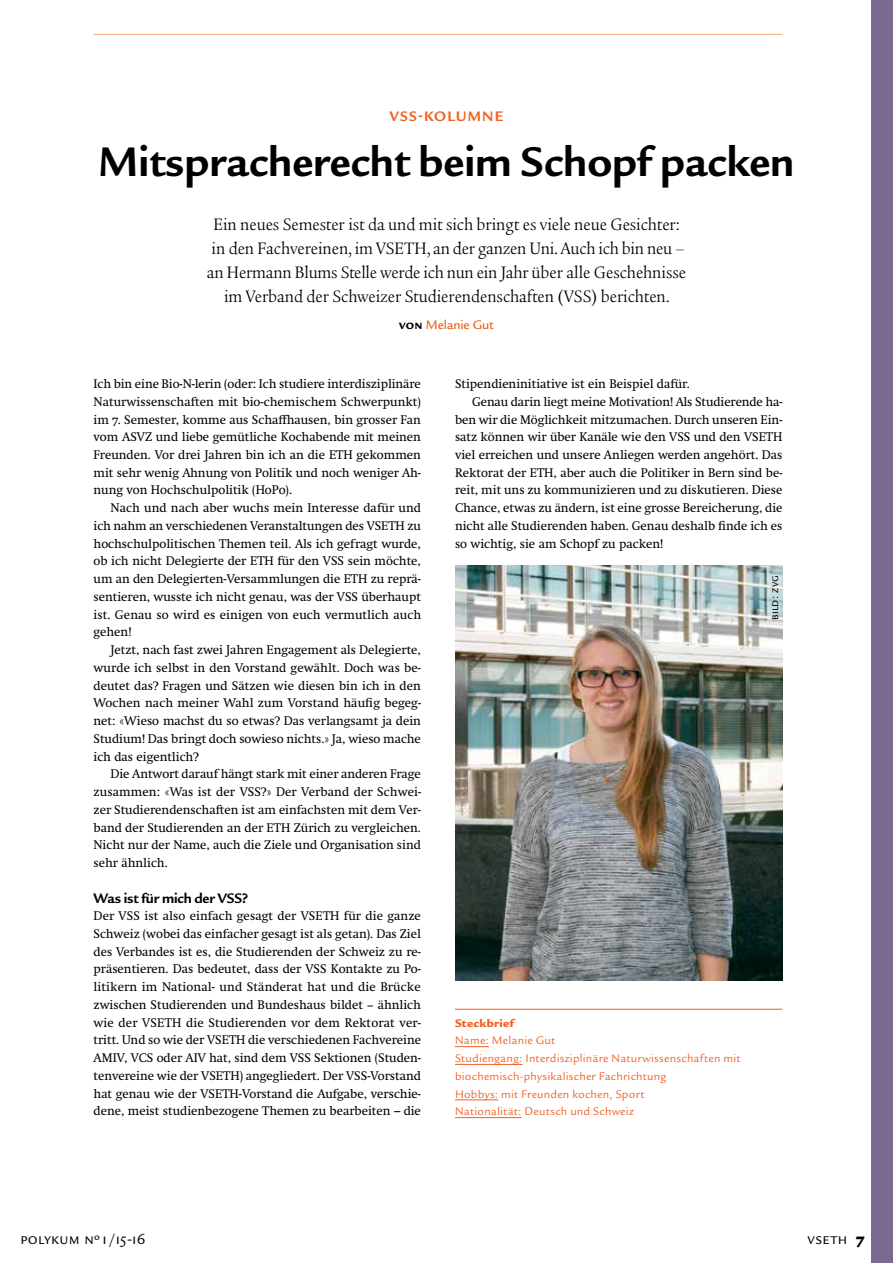
<style>
.page{position:relative;width:893px;height:1263px;background:#fff}
.page>*{position:absolute;margin:0;border:0;box-sizing:border-box;transform-origin:0 0}
.t1{font:700 45px "Legacy Sans ITC Std";color:#000}
.t2{font:condensed 18px/24px "Legacy Serif ITC Std";color:#000;text-align:center;scale:1.1 1}
.t3{font:16.5px "Legacy Sans ITC Std";letter-spacing:.025em;color:#000}
.t4{font:700 15px "Legacy Sans ITC Std";letter-spacing:-.01em;color:#000}
.t5{font:700 15px "Legacy Sans ITC Std";color:#f16122}
.t6{font:500 13.5px "Legacy Sans ITC Std";letter-spacing:-.01em;color:#f16122}
.t7{font:12.75px/17.7px "Swift Neue LT Pro";color:#000;text-align:justify}
.t8{font:12px/17.7px "Legacy Sans ITC Std";letter-spacing:.02em;color:#f16122}
.t9{font:900 12px "Legacy Sans ITC Std";letter-spacing:.025em;color:#f16122}
.t10{font:12px "Legacy Sans ITC Std";color:#000}
.s1{font-weight:700;color:#000}
.s2{font-family:"Legacy Sans ITC Std";font-weight:700}
.s3{font-weight:900}
</style>
<div class="page">
<hr style="left:455px;top:1009px;width:327px;height:1px;background:#f16122">
<hr style="left:455px;top:1046px;width:34px;height:1px;background:#f16122">
<hr style="left:455px;top:1064px;width:68px;height:1px;background:#f16122">
<hr style="left:455px;top:1099px;width:43px;height:1px;background:#f16122">
<hr style="left:455px;top:1117px;width:67px;height:1px;background:#f16122">
<hr style="left:94px;top:34px;width:688px;height:1px;background:#f9ac81">
<div style="left:872px;top:0;width:21px;height:1263px;background:#7c6992"></div>
<img style="left:455px;top:565px;width:327px;height:416px">
<p class="t5" style="left:390px;top:107px;width:114px">VSS-Kolumne</p>
<h1 class="t1" style="left:98px;top:136px;width:697px">Mitspracherecht beim Schopf packen</h1>
<p class="t2" style="left:207px;top:213px;width:437px">Ein neues Semester ist da und mit sich bringt es viele neue Gesichter: in den Fachvereinen, im VSETH, an der ganzen Uni. Auch ich bin neu – an Hermann Blums Stelle werde ich nun ein Jahr über alle Geschehnisse im Verband der Schweizer Studierendenschaften (VSS) berichten.</p>
<p class="t6" style="left:399px;top:317px;width:96px"><span class="s1">von</span> Melanie Gut</p>
<p class="t7" style="left:94px;top:375px;width:329px">Ich bin eine Bio-N-lerin (oder: Ich studiere interdisziplinäre Naturwissenschaften mit bio-chemischem Schwerpunkt) im 7. Semester, komme aus Schaffhausen, bin grosser Fan vom ASVZ und liebe gemütliche Kochabende mit meinen Freunden. Vor drei Jahren bin ich an die ETH gekommen mit sehr wenig Ahnung von Politik und noch weniger Ah&shy;nung von Hochschulpolitik (HoPo).</p>
<p class="t7" style="left:94px;top:499px;width:329px;text-indent:17px">Nach und nach aber wuchs mein Interesse dafür und ich nahm an verschiedenen Veranstaltungen des VSETH zu hochschulpolitischen Themen teil. Als ich gefragt wurde, ob ich nicht Delegierte der ETH für den VSS sein möchte, um an den Delegierten-Versammlungen die ETH zu reprä&shy;sentieren, wusste ich nicht genau, was der VSS überhaupt ist. Genau so wird es einigen von euch vermutlich auch gehen!</p>
<p class="t7" style="left:94px;top:641px;width:329px;text-indent:17px">Jetzt, nach fast zwei Jahren Engagement als Delegierte, wurde ich selbst in den Vorstand gewählt. Doch was be&shy;deutet das? Fragen und Sätzen wie diesen bin ich in den Wochen nach meiner Wahl zum Vorstand häufig begeg&shy;net: «Wieso machst du so etwas? Das verlangsamt ja dein Studium! Das bringt doch sowieso nichts.» Ja, wieso mache ich das eigentlich?</p>
<p class="t7" style="left:94px;top:765px;width:329px;text-indent:17px">Die Antwort darauf hängt stark mit einer anderen Frage zusammen: «Was ist der VSS?» Der Verband der Schwei&shy;zer Studierendenschaften ist am einfachsten mit dem Ver&shy;band der Studierenden an der ETH Zürich zu vergleichen.<br>Nicht nur der Name, auch die Ziele und Organisation sind sehr ähnlich.</p>
<p class="t4" style="left:94px;top:889px;width:156px">Was ist für mich der VSS?</p>
<p class="t7" style="left:94px;top:907px;width:329px">Der VSS ist also einfach gesagt der VSETH für die ganze Schweiz (wobei das einfacher gesagt ist als getan). Das Ziel des Verbandes ist es, die Studierenden der Schweiz zu re&shy;präsentieren. Das bedeutet, dass der VSS Kontakte zu Po&shy;litikern im National- und Ständerat hat und die Brücke zwischen Studierenden und Bundeshaus bildet <span class="s2">–</span> ähnlich wie der VSETH die Studierenden vor dem Rektorat ver&shy;tritt. Und so wie der VSETH die verschiedenen Fachvereine AMIV, VCS oder AIV hat, sind dem VSS Sektionen (Studen&shy;tenvereine wie der VSETH) angegliedert. Der VSS-Vorstand hat genau wie der VSETH-Vorstand die Aufgabe, verschie&shy;dene, meist studienbezogene Themen zu bearbeiten – die</p>
<p class="t7" style="left:455px;top:375px;width:236px">Stipendieninitiative ist ein Beispiel dafür.</p>
<p class="t7" style="left:472px;top:393px;width:312px">Genau darin liegt meine Motivation! Als Studierende ha-</p>
<p class="t7" style="left:455px;top:410px;width:329px">ben wir die Möglichkeit mitzumachen. Durch unseren Ein-</p>
<p class="t7" style="left:455px;top:428px;width:329px">satz können wir über Kanäle wie den VSS und den VSETH</p>
<p class="t7" style="left:455px;top:446px;width:329px">viel erreichen und unsere Anliegen werden angehört. Das</p>
<p class="t7" style="left:455px;top:463px;width:329px">Rektorat der ETH, aber auch die Politiker in Bern sind be-</p>
<p class="t7" style="left:455px;top:481px;width:329px">reit, mit uns zu kommunizieren und zu diskutieren. Diese</p>
<p class="t7" style="left:455px;top:499px;width:329px">Chance, etwas zu ändern, ist eine grosse Bereicherung, die</p>
<p class="t7" style="left:455px;top:517px;width:329px">nicht alle Studierenden haben. Genau deshalb finde ich es</p>
<p class="t7" style="left:455px;top:534px;width:210px">so wichtig, sie am Schopf zu packen!</p>
<p class="t10" style="left:768px;top:620px;width:46px;rotate:-90deg">Bi ld: ZVG</p>
<p class="t9" style="left:455px;top:1016px;width:60px">Steckbrief</p>
<p class="t8" style="left:455px;top:1032px;width:287px">Name: Melanie Gut<br>Studiengang: Interdisziplinäre Naturwissenschaften mit biochemisch-physikalischer Fachrichtung<br>Hobbys: mit Freunden kochen, Sport<br>Nationalität: Deutsch und Schweiz</p>
<p class="t3" style="left:20px;top:1229px;width:126px">polykum Nº1 /15-16</p>
<p class="t3" style="left:808px;top:1229px;width:58px">VSETH <span class="s3">7</span></p>
</div>
